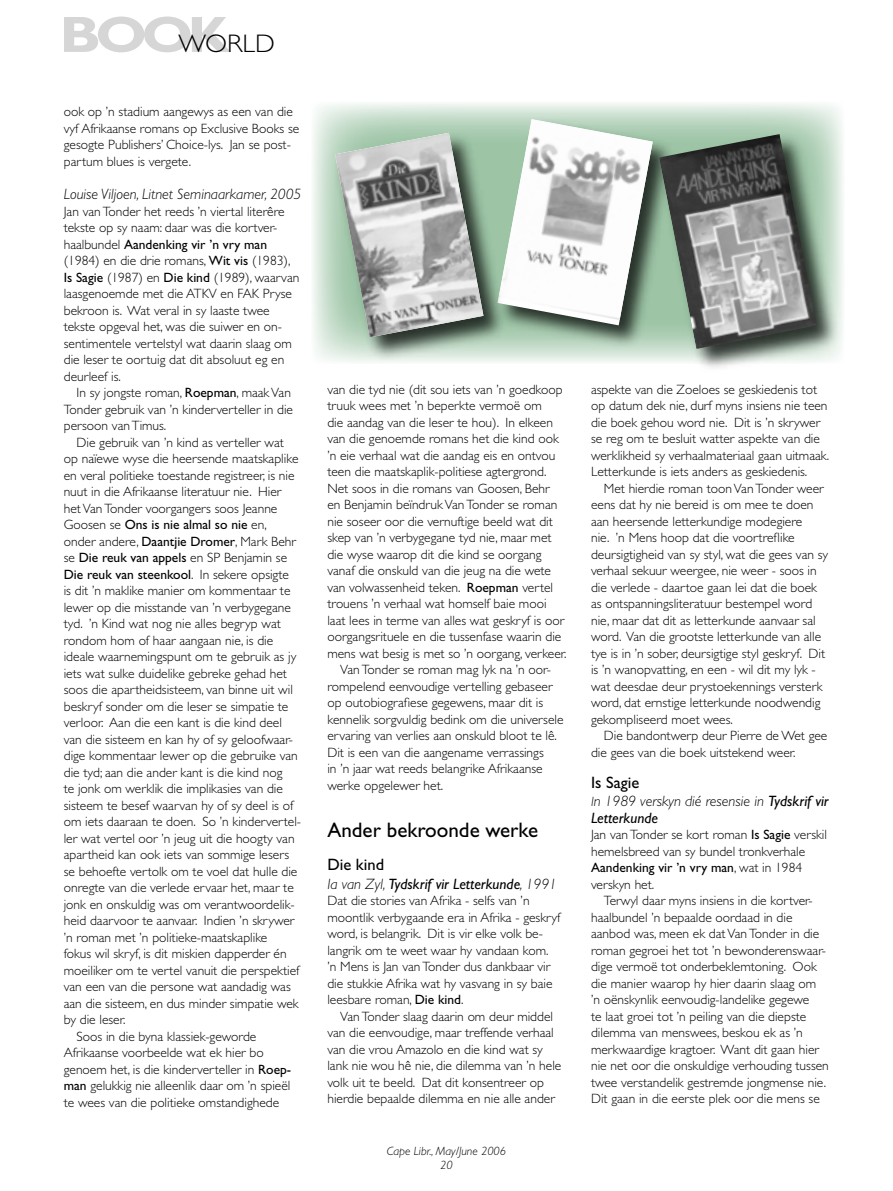
<style>
.page{position:relative;width:893px;height:1191px;background:#fff}
.page>*{position:absolute;margin:0;border:0;box-sizing:border-box;transform-origin:0 0}
.t1{font:300 25.5px "Gill Sans";color:#000;scale:1.05 1}
.cr-head{font:21px "Gill Sans";color:#000}
.cr-head-2{font:16.5px "Gill Sans";color:#000}
.bd-flush{font:italic 300 15px/16.5px "Gill Sans";color:#000}
.bd-flush-2{font:italic 15px "Gill Sans";color:#000}
.bd-indent{font:300 13.5px/16.5px "Gill Sans";color:#000}
.bd-flush-3{font:300 13.5px/16.5px "Gill Sans";color:#000}
.t2{font:italic 300 12px/13.5px "Gill Sans";color:#000;text-align:center}
.s1{font-weight:700;font-size:51.15px;color:#d6d6d6}
.s2{font-weight:400}
.s3{font-weight:300}
.s4{font-size:13.5px}
</style>
<div class="page">
<svg style="left:313px;top:103px;width:530px;height:259px;background:#d8e7db"></svg>
<div style="left:494px;top:116px;width:184px;height:234px;background:#000;opacity:.75"></div>
<img style="left:498px;top:119px;width:155px;height:202px">
<div style="left:332px;top:129px;width:176px;height:233px;background:#000;opacity:.75"></div>
<img style="left:335px;top:133px;width:148px;height:204px">
<div style="left:656px;top:130px;width:185px;height:243px;background:#000;opacity:.75"></div>
<img style="left:659px;top:134px;width:158px;height:215px">
<h1 class="t1" style="left:60px;top:29px;width:207px"><span class="s1">BOOK</span>WORLD</h1>
<p class="bd-indent" style="left:64px;top:104px;width:237px">ook op ’n stadium aangewys as een van die vyf Afrikaanse romans op Exclusive Books se gesogte Publishers’ Choice-lys. Jan se post&shy;partum blues is vergete.</p>
<p class="bd-flush" style="left:64px;top:186px;width:239px">Louise Viljoen, Litnet Seminaarkamer, 2005</p>
<p class="bd-flush-3" style="left:64px;top:203px;width:237px">Jan van Tonder het reeds ’n viertal literêre tekste op sy naam: daar was die kortver&shy;haalbundel <span class="s2">Aandenking vir ’n vry man </span>(1984) en die drie romans, <span class="s2">Wit vis</span> (1983), <span class="s2">Is Sagie</span> (1987) en <span class="s2">Die kind</span> (1989), waarvan laasgenoemde met die ATKV en FAK Pryse bekroon is. Wat veral in sy laaste twee tekste opgeval het, was die suiwer en on&shy;sentimentele vertelstyl wat daarin slaag om die leser te oortuig dat dit absoluut eg en deurleef is.</p>
<p class="bd-indent" style="left:64px;top:384px;width:231px;text-indent:13px">In sy jongste roman, <span class="s2">Roepman</span>, maak Van<br>Tonder gebruik van ’n kinderverteller in die persoon van Timus.</p>
<p class="bd-indent" style="left:64px;top:434px;width:239px;text-indent:13px">Die gebruik van ’n kind as verteller wat op naïewe wyse die heersende maatskaplike en veral politieke toestande registreer, is nie nuut in die Afrikaanse literatuur nie. Hier het Van Tonder voorgangers soos Jeanne Goosen se <span class="s2">Ons is nie almal so nie</span> en, onder andere, <span class="s2">Daantjie Dromer</span>, Mark Behr se <span class="s2">Die reuk van appels</span> en SP Benjamin se <span class="s2">Die reuk van steenkool</span>. In sekere opsigte<br>is dit ’n maklike manier om kommentaar te lewer op die misstande van ’n verbygegane tyd. ’n Kind wat nog nie alles begryp wat rondom hom of haar aangaan nie, is die ideale waarnemingspunt om te gebruik as jy iets wat sulke duidelike gebreke gehad het soos die apartheidsisteem, van binne uit wil beskryf sonder om die leser se simpatie te verloor. Aan die een kant is die kind deel van die sisteem en kan hy of sy geloofwaar&shy;dige kommentaar lewer op die gebruike van die tyd; aan die ander kant is die kind nog<br>te jonk om werklik die implikasies van die sisteem te besef waarvan hy of sy deel is of om iets daaraan te doen. So ’n kindervertel&shy;ler wat vertel oor ’n jeug uit die hoogty van apartheid kan ook iets van sommige lesers se behoefte vertolk om te voel dat hulle die onregte van die verlede ervaar het, maar te jonk en onskuldig was om verantwoordelik&shy;heid daarvoor te aanvaar. Indien ’n skrywer ’n roman met ’n politieke-maatskaplike<br>fokus wil skryf, is dit miskien dapperder én moeiliker om te vertel vanuit die perspektief van een van die persone wat aandadig was aan die sisteem, en dus minder simpatie wek by die leser.</p>
<p class="bd-indent" style="left:64px;top:1028px;width:229px;text-indent:13px">Soos in die byna klassiek-geworde Afrikaanse voorbeelde wat ek hier bo genoem het, is die kinderverteller in <span class="s2">Roep&shy;man</span> gelukkig nie alleenlik daar om ’n spieël te wees van die politieke omstandighede</p>
<p class="bd-indent" style="left:327px;top:381px;width:241px">van die tyd nie (dit sou iets van ’n goedkoop truuk wees met ’n beperkte vermoë om<br>die aandag van die leser te hou). In elkeen van die genoemde romans het die kind ook ’n eie verhaal wat die aandag eis en ontvou teen die maatskaplik-politiese agtergrond.<br>Net soos in die romans van Goosen, Behr<br>en Benjamin beïndruk Van Tonder se roman nie soseer oor die vernuftige beeld wat dit skep van ’n verbygegane tyd nie, maar met die wyse waarop dit die kind se oorgang vanaf die onskuld van die jeug na die wete van volwassenheid teken. <span class="s2">Roepman</span> vertel trouens ’n verhaal wat homself baie mooi laat lees in terme van alles wat geskryf is oor oorgangsrituele en die tussenfase waarin die mens wat besig is met so ’n oorgang, verkeer.</p>
<p class="bd-indent" style="left:327px;top:662px;width:238px;text-indent:13px">Van Tonder se roman mag lyk na ’n oor&shy;rompelend eenvoudige vertelling gebaseer op outobiografiese gegewens, maar dit is kennelik sorgvuldig bedink om die universele ervaring van verlies aan onskuld bloot te lê.<br>Dit is een van die aangename verrassings<br>in ’n jaar wat reeds belangrike Afrikaanse werke opgelewer het.</p>
<p class="cr-head" style="left:327px;top:818px;width:212px">Ander bekroonde werke</p>
<p class="cr-head-2" style="left:327px;top:855px;width:58px">Die kind</p>
<p class="bd-flush-2" style="left:327px;top:875px;width:231px"><span class="s3">Ia van Zyl,</span> Tydskrif vir Letterkunde<span class="s3">, 1991</span></p>
<p class="bd-flush-3" style="left:327px;top:892px;width:235px">Dat die stories van Afrika - selfs van ’n moontlik verbygaande era in Afrika - geskryf word, is belangrik. Dit is vir elke volk be&shy;langrik om te weet waar hy vandaan kom. ’n Mens is Jan van Tonder dus dankbaar vir die stukkie Afrika wat hy vasvang in sy baie leesbare roman, <span class="s2">Die kind</span>.</p>
<p class="bd-indent" style="left:327px;top:1008px;width:235px;text-indent:13px">Van Tonder slaag daarin om deur middel van die eenvoudige, maar treffende verhaal van die vrou Amazolo en die kind wat sy lank nie wou hê nie, die dilemma van ’n hele volk uit te beeld. Dat dit konsentreer op hierdie bepaalde dilemma en nie alle ander</p>
<p class="t2" style="left:387px;top:1144px;width:121px">Cape Libr., May/June 2006<br>20</p>
<p class="bd-indent" style="left:591px;top:381px;width:239px">aspekte van die Zoeloes se geskiedenis tot op datum dek nie, durf myns insiens nie teen die boek gehou word nie. Dit is ’n skrywer se reg om te besluit watter aspekte van die werklikheid sy verhaalmateriaal gaan uitmaak.<br>Letterkunde is iets anders as geskiedenis.</p>
<p class="bd-indent" style="left:591px;top:480px;width:239px;text-indent:13px">Met hierdie roman toon Van Tonder weer eens dat hy nie bereid is om mee te doen aan heersende letterkundige modegiere<br>nie. ’n Mens hoop dat die voortreflike deursigtigheid van sy styl, wat die gees van sy verhaal sekuur weergee, nie weer - soos in die verlede - daartoe gaan lei dat die boek as ontspanningsliteratuur bestempel word nie, maar dat dit as letterkunde aanvaar sal word. Van die grootste letterkunde van alle tye is in ’n sober, deursigtige styl geskryf. Dit is ’n wanopvatting, en een - wil dit my lyk - wat deesdae deur prystoekennings versterk word, dat ernstige letterkunde noodwendig gekompliseerd moet wees.</p>
<p class="bd-indent" style="left:591px;top:728px;width:238px;text-indent:13px">Die bandontwerp deur Pierre de Wet gee die gees van die boek uitstekend weer.</p>
<p class="cr-head-2" style="left:591px;top:772px;width:50px">Is Sagie</p>
<p class="bd-flush" style="left:591px;top:793px;width:239px"><span class="s4">I</span>n 1989 verskyn dié resensie in <span class="s2">Tydskrif vir<br>Letterkunde</span></p>
<p class="bd-flush-3" style="left:591px;top:826px;width:237px">Jan van Tonder se kort roman <span class="s2">Is Sagie</span> verskil hemelsbreed van sy bundel tronkverhale <span class="s2">Aandenking vir ’n vry man</span>, wat in 1984 verskyn het.</p>
<p class="bd-indent" style="left:591px;top:892px;width:239px;text-indent:13px">Terwyl daar myns insiens in die kortver&shy;haalbundel ’n bepaalde oordaad in die aanbod was, meen ek dat Van Tonder in die roman gegroei het tot ’n bewonderenswaar&shy;dige vermoë tot onderbeklemtoning. Ook die manier waarop hy hier daarin slaag om<br>’n oënskynlik eenvoudig-landelike gegewe<br>te laat groei tot ’n peiling van die diepste dilemma van menswees, beskou ek as ’n merkwaardige kragtoer. Want dit gaan hier nie net oor die onskuldige verhouding tussen twee verstandelik gestremde jongmense nie.<br>Dit gaan in die eerste plek oor die mens se</p>
</div>
